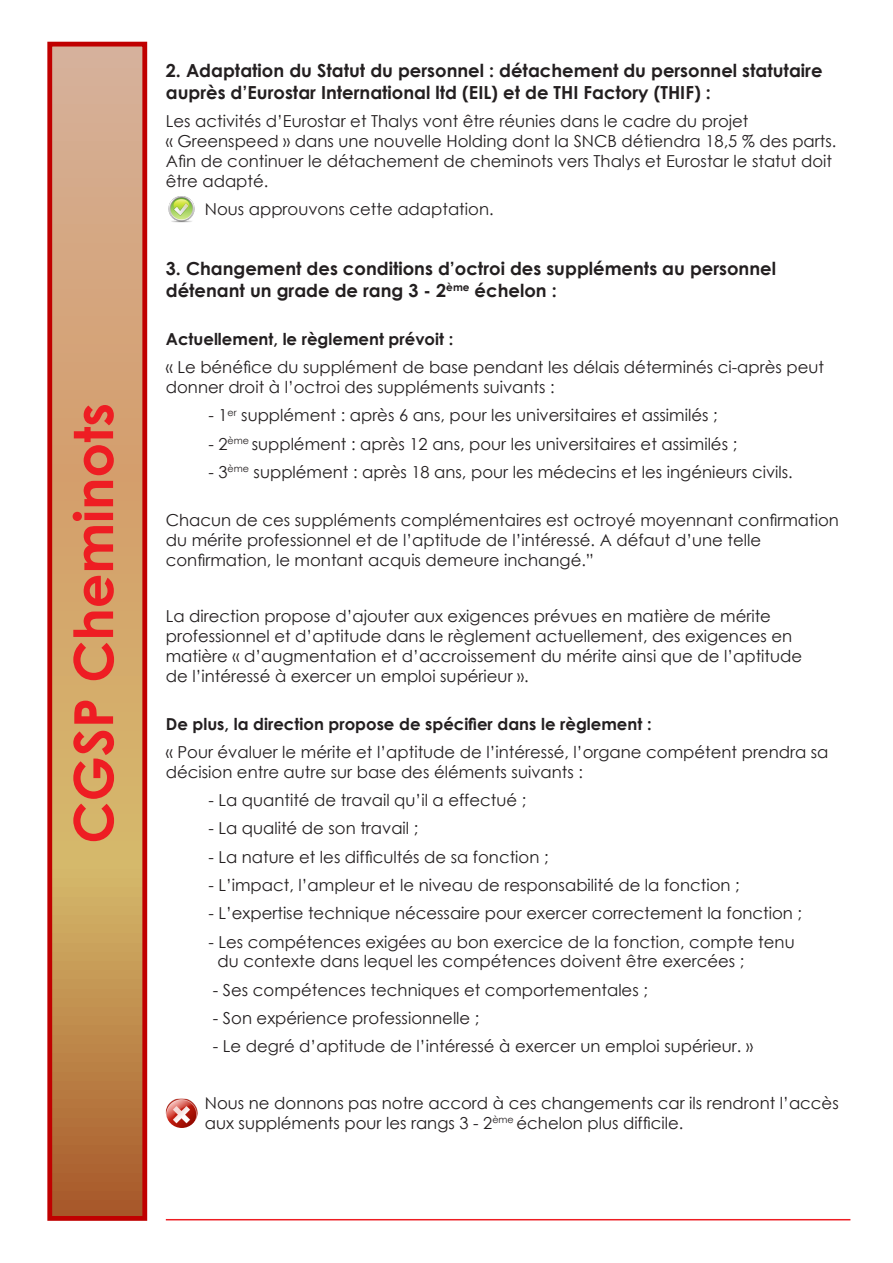
<style>
.page{position:relative;width:893px;height:1263px;background:#fff}
.page>*{position:absolute;margin:0;border:0;box-sizing:border-box;transform-origin:0 0}
.t1{font:700 54px "Century Gothic";color:#ee1d23}
.t2{font:700 18px/21.6px "Century Gothic";color:#231f20}
.t3{font:16.5px/19.8px "Century Gothic";color:#231f20}
.t4{font:700 16.5px "Century Gothic";color:#231f20}
</style>
<div class="page">
<svg style="left:53px;top:48px;width:88px;height:1167px;background:#cd9f69"></svg>
<div style="left:47px;top:42px;width:100px;height:1179px;border:5px solid #c00000"></div>
<hr style="left:166px;top:1219px;width:684px;height:1px;background:#ee1d23">
<img style="left:168px;top:196px;width:27px;height:27px">
<img style="left:166px;top:1099px;width:32px;height:29px">
<h1 class="t1" style="left:52px;top:844px;width:442px;rotate:-90deg">CGSP Cheminots</h1>
<p class="t2" style="left:166px;top:59px;width:658px">2. Adaptation du Statut du personnel : détachement du personnel statutaire auprès d’Eurostar International ltd (EIL) et de THI Factory (THIF) :</p>
<p class="t3" style="left:166px;top:111px;width:672px">Les activités d’Eurostar et Thalys vont être réunies dans le cadre du projet<br>« Greenspeed » dans une nouvelle Holding dont la SNCB détiendra 18,5 % des parts.<br>Afin de continuer le détachement de cheminots vers Thalys et Eurostar le statut doit être adapté.</p>
<p class="t3" style="left:205px;top:199px;width:290px">Nous approuvons cette adaptation.</p>
<p class="t2" style="left:166px;top:257px;width:612px">3. Changement des conditions d’octroi des suppléments au personnel détenant un grade de rang 3 - 2<sup>ème</sup> échelon :</p>
<p class="t4" style="left:166px;top:326px;width:289px">Actuellement, le règlement prévoit :</p>
<p class="t3" style="left:166px;top:357px;width:660px">« Le bénéfice du supplément de base pendant les délais déterminés ci-après peut donner droit à l’octroi des suppléments suivants :</p>
<p class="t3" style="left:208px;top:405px;width:511px">- 1<sup>er</sup> supplément : après 6 ans, pour les universitaires et assimilés ;</p>
<p class="t3" style="left:208px;top:433px;width:530px">- 2<sup>ème</sup> supplément : après 12 ans, pour les universitaires et assimilés ;</p>
<p class="t3" style="left:208px;top:462px;width:586px">- 3<sup>ème</sup> supplément : après 18 ans, pour les médecins et les ingénieurs civils.</p>
<p class="t3" style="left:166px;top:510px;width:675px">Chacun de ces suppléments complémentaires est octroyé moyennant confirmation du mérite professionnel et de l’aptitude de l’intéressé. A défaut d’une telle confirmation, le montant acquis demeure inchangé.”</p>
<p class="t3" style="left:166px;top:606px;width:638px">La direction propose d’ajouter aux exigences prévues en matière de mérite professionnel et d’aptitude dans le règlement actuellement, des exigences en matière « d’augmentation et d’accroissement du mérite ainsi que de l’aptitude de l’intéressé à exercer un emploi supérieur ».</p>
<p class="t4" style="left:166px;top:711px;width:487px">De plus, la direction propose de spécifier dans le règlement :</p>
<p class="t3" style="left:166px;top:742px;width:664px">« Pour évaluer le mérite et l’aptitude de l’intéressé, l’organe compétent prendra sa décision entre autre sur base des éléments suivants :</p>
<p class="t3" style="left:208px;top:790px;width:319px">- La quantité de travail qu’il a effectué ;</p>
<p class="t3" style="left:208px;top:818px;width:211px">- La qualité de son travail ;</p>
<p class="t3" style="left:208px;top:847px;width:342px">- La nature et les difficultés de sa fonction ;</p>
<p class="t3" style="left:208px;top:875px;width:533px">- L’impact, l’ampleur et le niveau de responsabilité de la fonction ;</p>
<p class="t3" style="left:208px;top:903px;width:595px">- L’expertise technique nécessaire pour exercer correctement la fonction ;</p>
<p class="t3" style="left:217px;top:931px;width:579px;text-indent:-9px">- Les compétences exigées au bon exercice de la fonction, compte tenu du contexte dans lequel les compétences doivent être exercées ;</p>
<p class="t3" style="left:213px;top:980px;width:436px">- Ses compétences techniques et comportementales ;</p>
<p class="t3" style="left:213px;top:1008px;width:268px">- Son expérience professionnelle ;</p>
<p class="t3" style="left:213px;top:1036px;width:542px">- Le degré d’aptitude de l’intéressé à exercer un emploi supérieur. »</p>
<p class="t3" style="left:205px;top:1093px;width:635px">Nous ne donnons pas notre accord à ces changements car ils rendront l’accès aux suppléments pour les rangs 3 - 2<sup>ème</sup> échelon plus difficile.</p>
</div>
